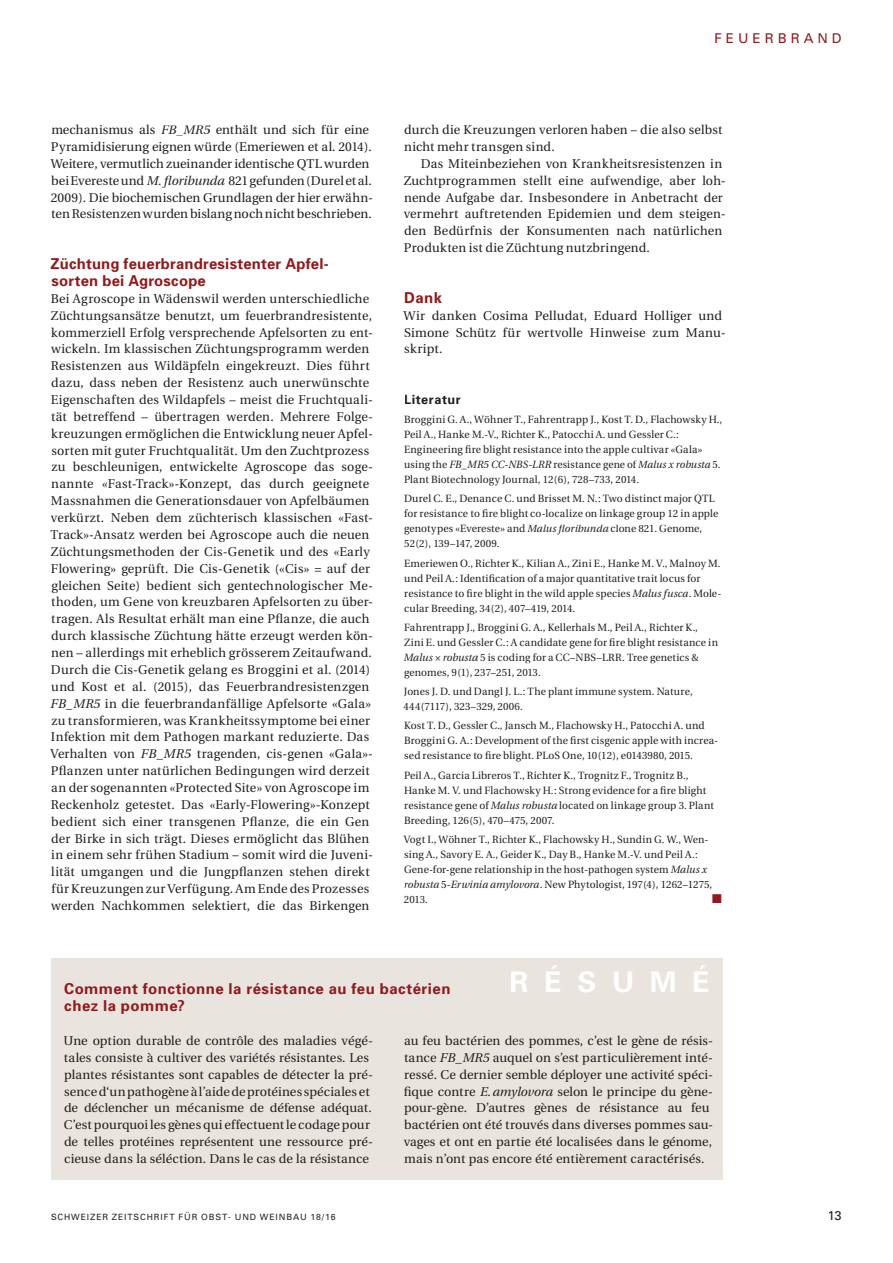
<style>
.page{position:relative;width:893px;height:1263px;background:#fff}
.page>*{position:absolute;margin:0;border:0;box-sizing:border-box;transform-origin:0 0}
.t1{font:700 28.5px "Univers";letter-spacing:.55em;color:#fff}
.t2{font:700 15px/16.8px "Univers";letter-spacing:.025em;color:#911a1c}
.t3{font:13.5px "Univers";letter-spacing:.295em;color:#911a1c}
.t4{font:12.75px/16.8px "Utopia";letter-spacing:.01em;color:#231f20}
.t5{font:700 12.75px "Univers";letter-spacing:.04em;color:#231f20}
.t6{font:12.75px "Univers";color:#231f20}
.t7{font:10.5px/15px "Utopia";letter-spacing:.01em;color:#231f20}
.t8{font:8.55px "Univers";letter-spacing:.1em;color:#231f20}
.s1{font-style:italic}
</style>
<div class="page">
<div style="left:51px;top:958px;width:672px;height:222px;background:#e9e4de"></div>
<p class="t3" style="left:714px;top:33px;width:129px">FEUERBRAND</p>
<p class="t4" style="left:51px;top:123px;width:324px">mechanismus als <span class="s1">FB_MR5</span> enthält und sich für eine Pyra midisierung eignen würde (Emeriewen et al. 2014).<br>Weitere, vermutlich zueinander identische QTL wurden bei Evereste und <span class="s1">M. floribunda</span> 821 gefunden (Durel et al.<br>2009). Die biochemischen Grundlagen der hier erwähn&shy;ten Resistenzen wurden bislang noch nicht beschrieben.</p>
<p class="t2" style="left:51px;top:257px;width:280px">Züchtung feuerbrandresistenter Apfel&shy;sorten bei Agroscope</p>
<p class="t4" style="left:50px;top:291px;width:324px">Bei Agroscope in Wädenswil werden unterschiedliche Züchtungsansätze benutzt, um feuerbrandresistente, kommerziell Erfolg versprechende Apfelsorten zu ent&shy;wickeln. Im klassischen Züchtungsprogramm werden Resistenzen aus Wildäpfeln eingekreuzt. Dies führt dazu, dass neben der Resistenz auch unerwünschte Eigenschaften des Wildapfels – meist die Fruchtquali&shy;tät betreffend – übertragen werden. Mehrere Folge&shy;kreuzungen ermöglichen die Entwicklung neuer Apfel&shy;sorten mit guter Fruchtqualität. Um den Zuchtprozess zu beschleunigen, entwickelte Agroscope das soge&shy;nannte «Fast-Track»-Konzept, das durch geeignete Massnahmen die Generationsdauer von Apfelbäumen verkürzt. Neben dem züchterisch klassischen «Fast-Track»-Ansatz werden bei Agroscope auch die neuen Züchtungsmethoden der Cis-Genetik und des «Early Flowering» geprüft. Die Cis-Genetik («Cis» = auf der gleichen Seite) bedient sich gentechnologischer Me&shy;thoden, um Gene von kreuzbaren Apfelsorten zu über&shy;tragen. Als Resultat erhält man eine Pflanze, die auch durch klassische Züchtung hätte erzeugt werden kön&shy;nen – allerdings mit erheblich grösserem Zeitaufwand.<br>Durch die Cis-Genetik gelang es Broggini et al. (2014) und Kost et al. (2015), das Feuerbrandresistenzgen <span class="s1">FB_MR5</span> in die feuerbrandanfällige Apfelsorte «Gala» zu transformieren, was Krankheitssymptome bei einer Infektion mit dem Pathogen markant reduzierte. Das Verhalten von <span class="s1">FB_MR5</span> tragenden, cis-genen «Gala»- Pflanzen unter natürlichen Bedingungen wird derzeit an der sogenannten «Protected Site» von Agroscope im Reckenholz getestet. Das «Early-Flowering»-Konzept bedient sich einer transgenen Pflanze, die ein Gen der Birke in sich trägt. Dieses ermöglicht das Blühen in einem sehr frühen Stadium – somit wird die Juveni&shy;lität umgangen und die Jungpflanzen stehen direkt für Kreuzungen zur Verfügung. Am Ende des Prozesses werden Nachkommen selektiert, die das Birkengen</p>
<p class="t4" style="left:404px;top:123px;width:320px">durch die Kreuzungen verloren haben – die also selbst nicht mehr transgen sind.</p>
<p class="t4" style="left:404px;top:156px;width:324px;text-indent:17px">Das Miteinbeziehen von Krankheitsresistenzen in Zuchtprogrammen stellt eine aufwendige, aber loh&shy;nende Aufgabe dar. Insbesondere in Anbetracht der vermehrt auftretenden Epidemien und dem steigen - den Bedürfnis der Konsumenten nach natürlichen Produkten ist die Züchtung nutzbringend.</p>
<p class="t2" style="left:404px;top:290px;width:39px">Dank</p>
<p class="t4" style="left:403px;top:308px;width:324px">Wir danken Cosima Pelludat, Eduard Holliger und<br>Simone Schütz für wertvolle Hinweise zum Manu - skript.</p>
<p class="t5" style="left:404px;top:395px;width:58px">Literatur</p>
<p class="t7" style="left:404px;top:413px;width:320px">Broggini G. A., Wöhner T., Fahrentrapp J., Kost T. D., Flachowsky H., Peil A., Hanke M.-V., Richter K., Patocchi A. und Gessler C.:<br>Engineering fire blight resistance into the apple cultivar «Gala» using the <span class="s1">FB_MR5 CC-NBS-LRR</span> resistance gene of <span class="s1">Malus x robusta</span> 5.<br>Plant Biotechnology Journal, 12(6), 728–733, 2014.</p>
<p class="t7" style="left:404px;top:492px;width:316px">Durel C. E., Denance C. und Brisset M. N.: Two distinct major QTL for resistance to fire blight co-localize on linkage group 12 in apple genotypes «Evereste» and <span class="s1">Malus floribunda</span> clone 821. Genome, 52(2), 139–147, 2009.</p>
<p class="t7" style="left:404px;top:557px;width:319px">Emeriewen O., Richter K., Kilian A., Zini E., Hanke M. V., Malnoy M. und Peil A.: Identification of a major quantitative trait locus for resistance to fire blight in the wild apple species <span class="s1">Malus fusca</span>. Mole&shy;cular Breeding, 34(2), 407–419, 2014.</p>
<p class="t7" style="left:404px;top:621px;width:316px">Fahrentrapp J., Broggini G. A., Kellerhals M., Peil A., Richter K., Zini E. und Gessler C.: A candidate gene for fire blight resistance in <span class="s1">Malus × robusta</span> 5 is coding for a CC–NBS–LRR. Tree genetics &amp; genomes, 9(1), 237–251, 2013.</p>
<p class="t7" style="left:403px;top:685px;width:291px">Jones J. D. und Dangl J. L.: The plant immune system. Nature,<br>444(7117), 323–329, 2006.</p>
<p class="t7" style="left:404px;top:719px;width:316px">Kost T. D., Gessler C., Jansch M., Flachowsky H., Patocchi A. und<br>Broggini G. A.: Development of the first cisgenic apple with increa&shy;sed resistance to fire blight. PLoS One, 10(12), e0143980, 2015.</p>
<p class="t7" style="left:404px;top:768px;width:311px">Peil A., Garcia Libreros T., Richter K., Trognitz F., Trognitz B., Hanke M. V. und Flachowsky H.: Strong evidence for a fire blight resis tance gene of <span class="s1">Malus robusta</span> located on linkage group 3. Plant Breeding, 126(5), 470–475, 2007.</p>
<p class="t7" style="left:404px;top:833px;width:310px">Vogt I., Wöhner T., Richter K., Flachowsky H., Sundin G. W., Wen&shy;sing A., Savory E. A., Geider K., Day B., Hanke M.-V. und Peil A.:<br>Gene-for-gene relationship in the host-pathogen system <span class="s1">Malus x robusta</span> 5-<span class="s1">Erwinia amylovora</span>. New Phytologist, 197(4), 1262–1275, 2013.</p>
<p class="t2" style="left:64px;top:982px;width:388px">Comment fonctionne la résistance au feu bactérien</p>
<h1 class="t1" style="left:510px;top:972px;width:202px">RÉSUMÉ</h1>
<p class="t2" style="left:64px;top:999px;width:122px">chez la pomme?</p>
<p class="t4" style="left:64px;top:1033px;width:311px">Une option durable de contrôle des maladies végé&shy;tales consiste à cultiver des variétés résistantes. Les plantes résistantes sont capables de détecter la pré&shy;sence d‘un pathogène à l’aide de protéines spéciales et de déclencher un mécanisme de défense adéquat.<br>C’est pourquoi les gènes qui effectuent le codage pour de telles protéines représentent une ressource pré&shy;cieuse dans la séléction. Dans le cas de la résistance</p>
<p class="t4" style="left:404px;top:1033px;width:311px">au feu bactérien des pommes, c’est le gène de résis&shy;tance <span class="s1">FB_MR5</span> auquel on s’est particulièrement inté&shy;ressé. Ce dernier semble déployer une activité spéci&shy;fique contre <span class="s1">E. amylovora</span> selon le principe du gène&shy;pour-gène. D’autres gènes de résistance au feu bactérien ont été trouvés dans diverses pommes sau&shy;vages et ont en partie été localisées dans le génome, mais n’ont pas encore été entièrement caractérisés.</p>
<p class="t8" style="left:51px;top:1214px;width:286px">SCHWEIZER ZEITSCHRIFT FÜR OBST- UND WEINBAU 18/16</p>
<p class="t6" style="left:827px;top:1211px;width:16px">13</p>
</div>
